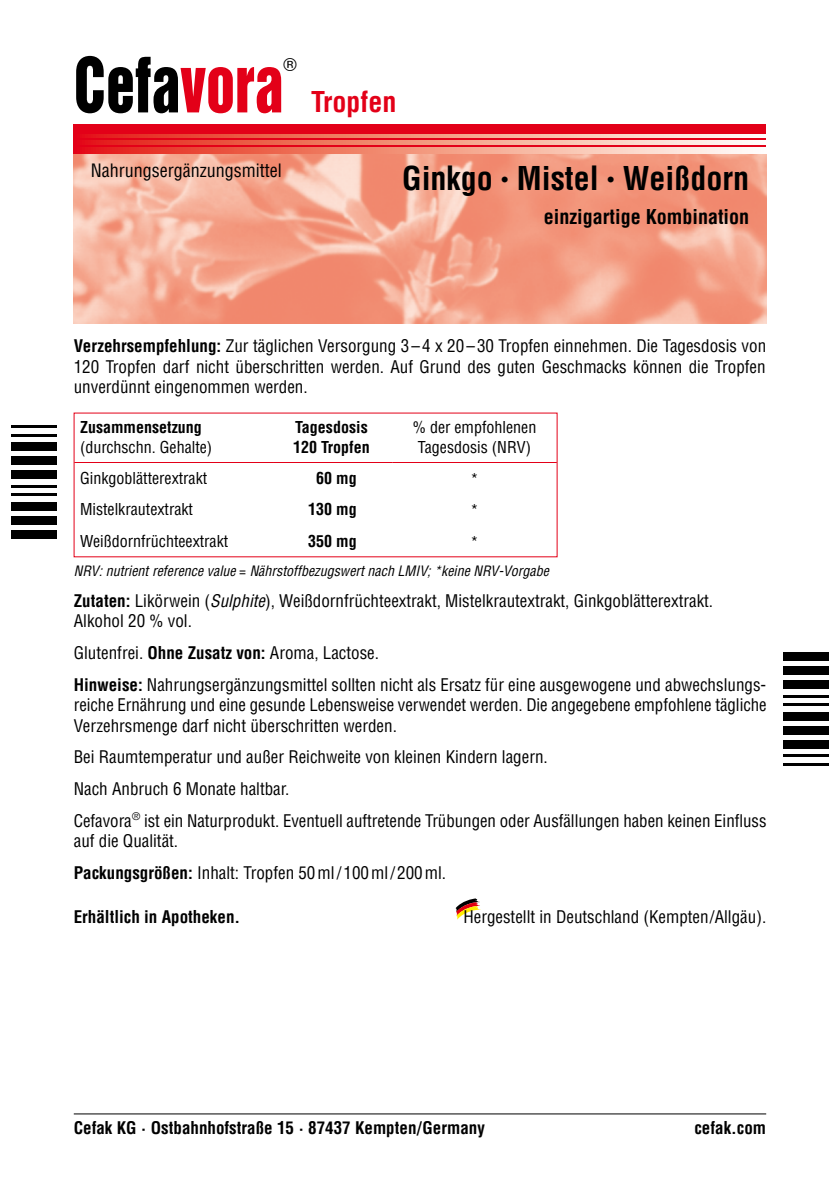
<style>
.page{position:relative;width:840px;height:1191px;background:#fff}
.page>*{position:absolute;margin:0;border:0;box-sizing:border-box;transform-origin:0 0}
.t1{font:69.6px "Helvetica Inserat LT Pro";color:#000;scale:.83 1}
.t2{font:700 condensed 32px "Helvetica LT Pro";color:#000}
.t3{font:700 condensed 28px "Helvetica LT Pro";color:#e30018}
.t4{font:700 condensed 20px "Helvetica LT Pro";color:#000}
.t5{font:condensed 18px "Helvetica LT Pro";color:#000}
.t6{font:18px "Helvetica";color:#000}
.t7{font:condensed 17px/20.4px "Helvetica LT Pro";color:#000}
.t8{font:700 condensed 17px "Helvetica LT Pro";color:#000}
.t9{font:condensed 16px/19.2px "Helvetica LT Pro";color:#000;text-align:center}
.t10{font:700 condensed 16px/19.2px "Helvetica LT Pro";color:#000}
.t11{font:italic condensed 14px "Helvetica LT Pro";color:#000}
.s1{color:#e30018}
.s2{font-family:"Helvetica Inserat LT Pro";font-weight:400;font-stretch:normal}
.s3{font-weight:700}
.s4{font-style:italic}
</style>
<div class="page">
<hr style="left:782px;top:763px;width:46px;height:2px;background:#000">
<hr style="left:782px;top:754px;width:46px;height:3px;background:#000">
<div style="left:782px;top:740px;width:46px;height:8px;background:#000"></div>
<div style="left:782px;top:726px;width:46px;height:8px;background:#000"></div>
<div style="left:782px;top:711px;width:46px;height:9px;background:#000"></div>
<hr style="left:782px;top:703px;width:46px;height:3px;background:#000">
<hr style="left:782px;top:694px;width:46px;height:3px;background:#000">
<div style="left:782px;top:680px;width:46px;height:9px;background:#000"></div>
<div style="left:782px;top:666px;width:46px;height:9px;background:#000"></div>
<div style="left:782px;top:652px;width:46px;height:8px;background:#000"></div>
<hr style="left:11px;top:425px;width:46px;height:3px;background:#000">
<hr style="left:11px;top:434px;width:46px;height:3px;background:#000">
<div style="left:11px;top:442px;width:46px;height:9px;background:#000"></div>
<div style="left:11px;top:456px;width:46px;height:9px;background:#000"></div>
<div style="left:11px;top:471px;width:46px;height:8px;background:#000"></div>
<hr style="left:11px;top:485px;width:46px;height:3px;background:#000">
<hr style="left:11px;top:493px;width:46px;height:3px;background:#000">
<div style="left:11px;top:502px;width:46px;height:8px;background:#000"></div>
<div style="left:11px;top:516px;width:46px;height:8px;background:#000"></div>
<div style="left:11px;top:530px;width:46px;height:9px;background:#000"></div>
<img style="left:74px;top:153px;width:691px;height:170px">
<div style="left:74px;top:125px;width:691px;height:28px;background:#e30018"></div>
<svg style="left:85px;top:147px;width:680px;height:6px;background:#f29483"></svg>
<svg style="left:85px;top:140px;width:680px;height:5px;background:#f29483"></svg>
<svg style="left:85px;top:135px;width:680px;height:2px"></svg>
<hr style="left:74px;top:462px;width:199px;height:1px;background:#e30018">
<hr style="left:273px;top:462px;width:119px;height:1px;background:#e30018">
<hr style="left:392px;top:462px;width:164px;height:1px;background:#e30018">
<svg style="left:455px;top:898px;width:25px;height:22px"></svg>
<hr style="left:74px;top:1113px;width:691px;height:1px;background:#000">
<h1 class="t1" style="left:74px;top:43px;width:254px">CEFA<span class="s1">VORA</span></h1>
<p class="t6" style="left:283px;top:51px;width:15px">®</p>
<h3 class="t3" style="left:311px;top:84px;width:87px">Tropfen</h3>
<p class="t5" style="left:91px;top:160px;width:192px">Nahrungsergänzungsmittel</p>
<h2 class="t2" style="left:402px;top:157px;width:348px">Ginkgo <span class="s2">·</span> Mistel <span class="s2">·</span> Weißdorn</h2>
<p class="t4" style="left:543px;top:204px;width:207px">einzigartige Kombination</p>
<p class="t7" style="left:74px;top:336px;width:693px;text-align:justify"><span class="s3">Verzehrsempfehlung:</span> Zur täglichen Versorgung 3 –4 x 20 – 30 Tropfen einnehmen. Die Tagesdosis von 120 Tropfen darf nicht überschritten werden. Auf Grund des guten Geschmacks können die Tropfen unverdünnt eingenommen werden.</p>
<p class="t10" style="left:80px;top:417px;width:123px">Zusammensetzung</p>
<p class="t9" style="left:80px;top:437px;width:134px">(durchschn. Gehalte)</p>
<p class="t10" style="left:293px;top:417px;width:78px">Tagesdosis<br>120 Tropfen</p>
<p class="t9" style="left:412px;top:418px;width:125px">% der empfohlenen<br>Tagesdosis (NRV)</p>
<p class="t9" style="left:80px;top:468px;width:129px">Ginkgoblätterextrakt</p>
<p class="t10" style="left:316px;top:468px;width:42px">60 mg</p>
<p class="t9" style="left:470px;top:469px;width:9px">*</p>
<p class="t9" style="left:80px;top:500px;width:114px">Mistelkrautextrakt</p>
<p class="t10" style="left:308px;top:499px;width:50px">130 mg</p>
<p class="t9" style="left:470px;top:501px;width:9px">*</p>
<p class="t9" style="left:80px;top:531px;width:150px">Weißdornfrüchteextrakt</p>
<p class="t10" style="left:308px;top:531px;width:50px">350 mg</p>
<p class="t9" style="left:470px;top:532px;width:9px">*</p>
<p class="t11" style="left:74px;top:562px;width:476px">NRV: nutrient reference value = Nährstoffbezugswert nach LMIV; *keine NRV-Vorgabe</p>
<p class="t7" style="left:74px;top:590px;width:640px"><span class="s3">Zutaten:</span> Likörwein (<span class="s4">Sulphite</span>), Weißdornfrüchteextrakt, Mistelkrautextrakt, Ginkgoblätterextrakt.<br>Alkohol 20 % vol.</p>
<p class="t7" style="left:74px;top:637px;width:693px;line-height:31.8px">Glutenfrei. <span class="s3">Ohne Zusatz von:</span> Aroma, Lactose.<br><span class="s3">Hinweise:</span> Nahrungsergänzungsmittel sollten nicht als Ersatz für eine ausgewogene und abwechslungs-</p>
<p class="t7" style="left:74px;top:694px;width:694px">reiche Ernährung und eine gesunde Lebensweise verwendet werden. Die angegebene empfohlene tägliche<br>Verzehrsmenge darf nicht überschritten werden.</p>
<p class="t7" style="left:74px;top:741px;width:694px;line-height:31.8px">Bei Raumtemperatur und außer Reichweite von kleinen Kindern lagern.<br>Nach Anbruch 6 Monate haltbar.<br>Cefavora<sup>®</sup> ist ein Naturprodukt. Eventuell auftretende Trübungen oder Ausfällungen haben keinen Einfluss</p>
<p class="t7" style="left:74px;top:825px;width:374px;line-height:31.8px">auf die Qualität.<br><span class="s3">Packungsgrößen:</span> Inhalt: Tropfen 50ml/ 100ml/200ml.</p>
<p class="t8" style="left:74px;top:905px;width:168px">Erhältlich in Apotheken.</p>
<p class="t7" style="left:463px;top:906px;width:304px">Hergestellt in Deutschland (Kempten/Allgäu).</p>
<p class="t8" style="left:74px;top:1116px;width:412px">Cefak KG · Ostbahnhofstraße 15 · 87437 Kempten/Germany</p>
<p class="t8" style="left:694px;top:1116px;width:73px">cefak.com</p>
</div>
